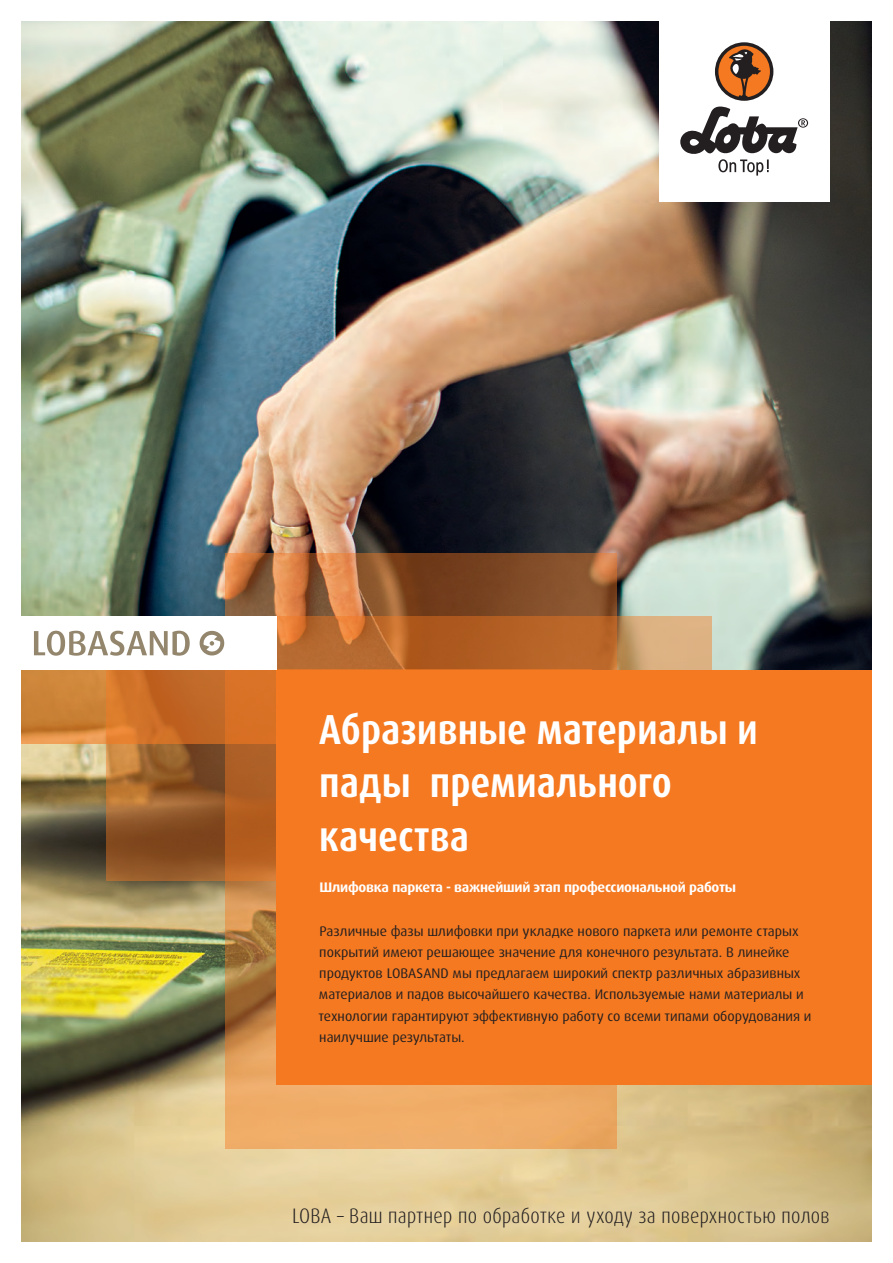
<style>
.page{position:relative;width:893px;height:1263px;background:#fff}
.page>*{position:absolute;margin:0;border:0;box-sizing:border-box;transform-origin:0 0}
.t1{font:700 condensed 42px/53.1px "Dax Pro";color:#fff}
.t2{font:300 condensed 21px "Dax Pro";letter-spacing:.015em;color:#231f20}
.t3{font:13.8px/21.3px "Dax Pro";color:#231f20}
.t4{font:700 13.8px "Dax Pro";letter-spacing:-.02em;color:#fff}
</style>
<div class="page">
<img style="left:21px;top:21px;width:851px;height:1221px">
<svg style="left:106px;top:617px;width:606px;height:264px;background:#a26c3c"></svg>
<svg style="left:225px;top:553px;width:392px;height:595px;background:#bf7a41"></svg>
<svg style="left:21px;top:670px;width:255px;height:74px;background:#ce762d"></svg>
<div style="left:276px;top:670px;width:596px;height:414px;background:#f47921"></div>
<div style="left:659px;top:0;width:170px;height:202px;background:#fff"></div>
<svg style="left:680px;top:106px;width:128px;height:70px"></svg>
<div style="left:715px;top:42px;width:58px;height:59px;background:#231f20;border-radius:50%"></div>
<svg style="left:718px;top:45px;width:52px;height:52px"></svg>
<div style="left:0;top:617px;width:276px;height:53px;background:#fff"></div>
<svg style="left:34px;top:631px;width:156px;height:25px"></svg>
<svg style="left:199px;top:630px;width:26px;height:26px"></svg>
<h1 class="t1" style="left:319px;top:703px;width:441px">Абразивные материалы и пады премиального качества</h1>
<p class="t4" style="left:320px;top:878px;width:418px">Шлифовка паркета - важнейший этап профессиональной работы</p>
<p class="t3" style="left:319px;top:920px;width:494px">Различные фазы шлифовки при укладке нового паркета или ремонте старых покрытий имеют решающее значение для конечного результата. В линейке продуктов LOBASAND мы предлагаем широкий спектр различных абразивных материалов и падов высочайшего качества. Используемые нами материалы и технологии гарантируют эффективную работу со всеми типами оборудования и наилучшие результаты.</p>
<h2 class="t2" style="left:292px;top:1202px;width:539px">LOBA – Ваш партнер по обработке и уходу за поверхностью полов</h2>
</div>
